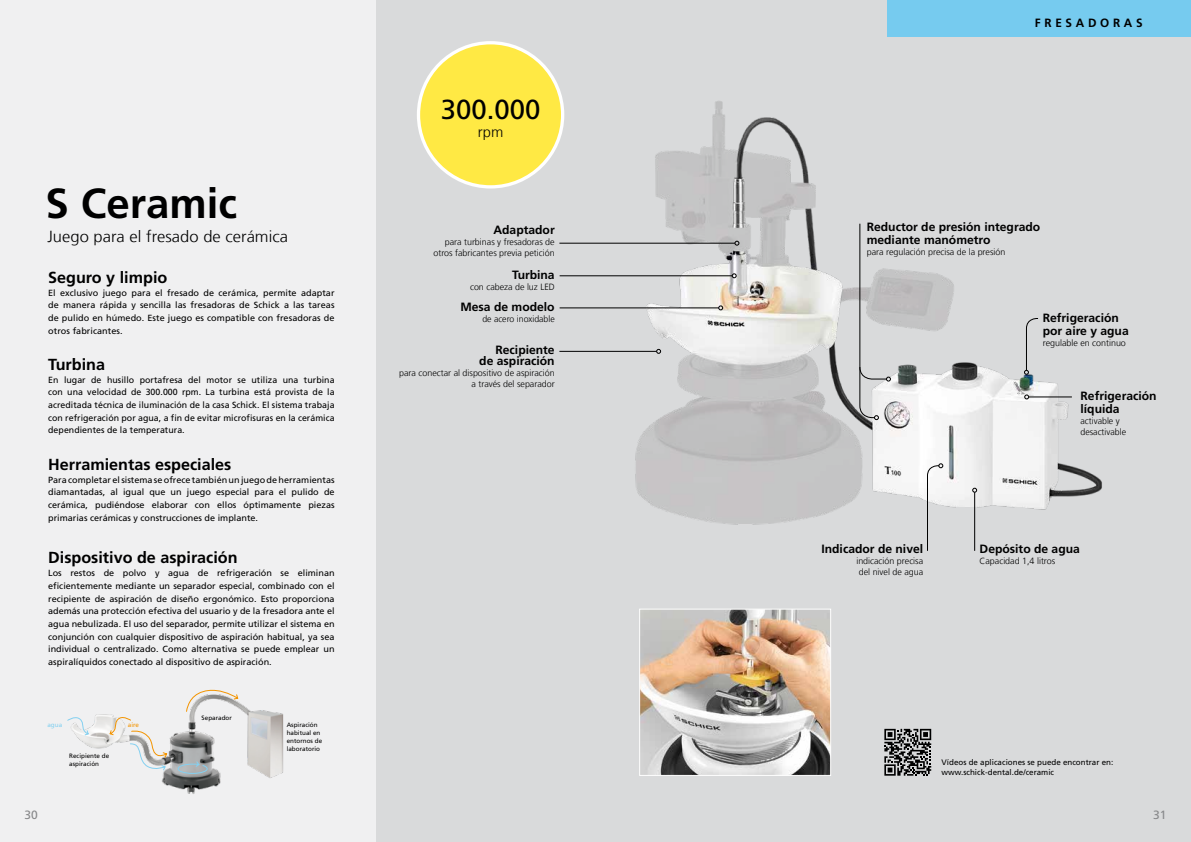
<style>
.page{position:relative;width:1191px;height:842px;background:#d9dadb}
.page>*{position:absolute;margin:0;border:0;box-sizing:border-box;transform-origin:0 0}
.t1{font:700 42px "Frutiger LT";color:#000}
.t2{font:27.5px "Frutiger";color:#000}
.t3{font:700 16px "Frutiger LT";color:#000}
.t4{font:300 16px "Frutiger LT";letter-spacing:.005em;color:#000}
.t5{font:300 14.7px "Frutiger LT";color:#000}
.t6{font:700 12px/13px "Frutiger LT";color:#000}
.t7{font:700 12px "Frutiger LT";letter-spacing:.315em;color:#000}
.t8{font:12px "Frutiger";color:#87888a}
.t9{font:300 9px/11px "Frutiger LT";color:#000;text-align:right}
.t10{font:8.9px/12.7px "Frutiger";color:#000;text-align:justify}
.t11{font:8px/10px "Frutiger";color:#000}
.t12{font:6.3px/8.1px "Frutiger";letter-spacing:.005em;color:#000}
.t13{font:6.3px "Frutiger";color:#f39400}
.t14{font:6.3px "Frutiger";color:#84d0f0}
</style>
<div class="page">
<svg style="left:417px;top:41px;width:147px;height:148px"></svg>
<div style="left:420px;top:44px;width:141px;height:141px;background:#ffe944;border-radius:50%"></div>
<div style="left:0;top:0;width:375px;height:842px;background:#f0f0f1"></div>
<img style="left:76px;top:702px;width:208px;height:92px">
<svg style="left:177px;top:760px;width:31px;height:14px"></svg>
<svg style="left:185px;top:689px;width:54px;height:23px"></svg>
<svg style="left:67px;top:716px;width:22px;height:20px"></svg>
<svg style="left:109px;top:716px;width:59px;height:56px"></svg>
<img style="left:626px;top:36px;width:507px;height:515px">
<img style="left:639px;top:608px;width:192px;height:168px">
<svg style="left:884px;top:729px;width:47px;height:47px"></svg>
<svg style="left:859px;top:223px;width:31px;height:197px"></svg>
<hr style="left:1028px;top:397px;width:43px;height:1px;background:#000">
<svg style="left:1024px;top:395px;width:5px;height:4px"></svg>
<svg style="left:1024px;top:318px;width:14px;height:57px"></svg>
<svg style="left:927px;top:463px;width:16px;height:88px"></svg>
<hr style="left:974px;top:492px;width:1px;height:59px;background:#000">
<svg style="left:972px;top:488px;width:5px;height:4px"></svg>
<hr style="left:559px;top:243px;width:176px;height:1px;background:#000">
<svg style="left:734px;top:241px;width:5px;height:4px"></svg>
<hr style="left:559px;top:308px;width:160px;height:1px;background:#000">
<svg style="left:718px;top:306px;width:5px;height:4px"></svg>
<hr style="left:559px;top:351px;width:97px;height:1px;background:#000">
<svg style="left:656px;top:349px;width:5px;height:5px"></svg>
<div style="left:887px;top:0;width:304px;height:36px;background:#76cbef"></div>
<hr style="left:559px;top:276px;width:173px;height:1px;background:#000">
<svg style="left:732px;top:274px;width:4px;height:4px"></svg>
<h1 class="t1" style="left:46px;top:179px;width:193px">S Ceramic</h1>
<h3 class="t4" style="left:47px;top:227px;width:242px">Juego para el fresado de cerámica</h3>
<h3 class="t3" style="left:48px;top:268px;width:121px">Seguro y limpio</h3>
<p class="t10" style="left:48px;top:286px;width:288px">El exclusivo juego para el fresado de cerámica, permite adaptar de manera rápida y sencilla las fresadoras de Schick a las tareas de pulido en húmedo. Este juego es compatible con fresadoras de otros fabricantes.</p>
<h3 class="t3" style="left:48px;top:355px;width:58px">Turbina</h3>
<p class="t10" style="left:48px;top:373px;width:288px">En lugar de husillo portafresa del motor se utiliza una turbina con una velocidad de 300.000 rpm. La turbina está provista de la acreditada técnica de iluminación de la casa Schick. El sistema trabaja con refrigeración por agua, a fin de evitar microfisuras en la cerámica dependientes de la temperatura.</p>
<h3 class="t3" style="left:48px;top:455px;width:185px">Herramientas especiales</h3>
<p class="t10" style="left:48px;top:473px;width:288px">Para completar el sistema se ofrece también un juego de herramientas diamantadas, al igual que un juego especial para el pulido de cerámica, pudiéndose elaborar con ellos óptimamente piezas primarias cerámicas y construcciones de implante.</p>
<h3 class="t3" style="left:48px;top:548px;width:191px">Dispositivo de aspiración</h3>
<p class="t10" style="left:48px;top:567px;width:288px">Los restos de polvo y agua de refrigeración se eliminan eficientemente mediante un separador especial, combinado con el recipiente de aspiración de diseño ergonómico. Esto proporciona además una protección efectiva del usuario y de la fresadora ante el agua nebulizada. El uso del separador, permite utilizar el sistema en conjunción con cualquier dispositivo de aspiración habitual, ya sea individual o centralizado. Como alternativa se puede emplear un aspiralíquidos conectado al dispositivo de aspiración.</p>
<p class="t14" style="left:47px;top:721px;width:16px">agua</p>
<p class="t12" style="left:69px;top:751px;width:42px">Recipiente de aspiración</p>
<h3 class="t8" style="left:24px;top:808px;width:15px">30</h3>
<p class="t13" style="left:128px;top:721px;width:13px">aire</p>
<p class="t12" style="left:202px;top:714px;width:32px">Separador</p>
<p class="t12" style="left:287px;top:721px;width:37px">Aspiración habitual en entornos de laboratorio</p>
<h2 class="t2" style="left:441px;top:94px;width:101px">300.000</h2>
<h3 class="t5" style="left:478px;top:124px;width:27px">rpm</h3>
<h3 class="t6" style="left:493px;top:224px;width:63px">Adaptador</h3>
<p class="t9" style="left:433px;top:237px;width:123px">para turbinas y fresadoras de otros fabricantes previa petición</p>
<h3 class="t6" style="left:512px;top:268px;width:44px">Turbina</h3>
<p class="t9" style="left:470px;top:281px;width:86px">con cabeza de luz LED</p>
<h3 class="t6" style="left:460px;top:300px;width:96px">Mesa de modelo</h3>
<p class="t9" style="left:482px;top:314px;width:74px">de acero inoxidable</p>
<h3 class="t6" style="left:479px;top:345px;width:77px;line-height:11px;text-align:right">Recipiente de aspiración</h3>
<p class="t9" style="left:399px;top:368px;width:157px">para conectar al dispositivo de aspiración a través del separador</p>
<h3 class="t7" style="left:1035px;top:16px;width:109px">FRESADORAS</h3>
<h3 class="t6" style="left:866px;top:221px;width:175px">Reductor de presión integrado mediante manómetro</h3>
<p class="t9" style="left:866px;top:247px;width:140px">para regulación precisa de la presión</p>
<h3 class="t6" style="left:1042px;top:311px;width:88px">Refrigeración por aire y agua</h3>
<p class="t9" style="left:1042px;top:338px;width:85px">regulable en continuo</p>
<h3 class="t6" style="left:821px;top:543px;width:103px">Indicador de nivel</h3>
<p class="t9" style="left:856px;top:556px;width:68px;text-align:left">indicación precisa del nivel de agua</p>
<h3 class="t6" style="left:1080px;top:390px;width:78px">Refrigeración líquida</h3>
<p class="t9" style="left:1080px;top:416px;width:47px;text-align:left">activable y desactivable</p>
<h3 class="t6" style="left:979px;top:543px;width:102px">Depósito de agua</h3>
<p class="t9" style="left:979px;top:556px;width:77px">Capacidad 1,4 litros</p>
<p class="t11" style="left:941px;top:757px;width:173px">Vídeos de aplicaciones se puede encontrar en: www.schick-dental.de/ceramic</p>
<h3 class="t8" style="left:1153px;top:808px;width:15px">31</h3>
</div>
